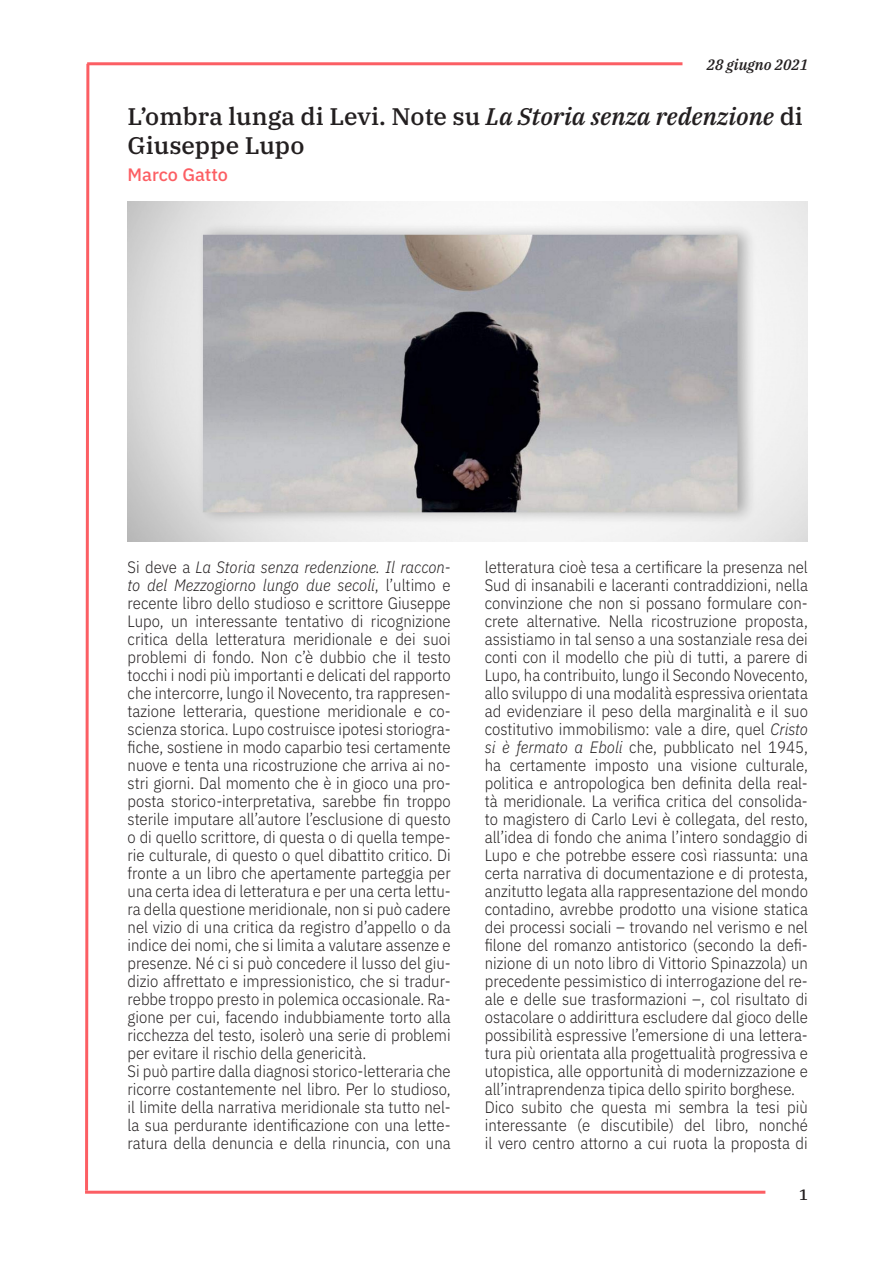
<style>
.page{position:relative;width:893px;height:1263px;background:#fff}
.page>*{position:absolute;margin:0;border:0;box-sizing:border-box;transform-origin:0 0}
.t1{font:500 24px/28.8px "IBM Plex Serif";color:#231f20}
.t2{font:500 18px "IBM Plex Sans";letter-spacing:-.005em;color:#fc5e63}
.t3{font:300 16.5px/18px "IBM Plex Sans";color:#231f20;text-align:justify;scale:.91 1}
.t4{font:italic 500 15px "IBM Plex Serif";color:#231f20}
.t5{font:500 15px "IBM Plex Serif";color:#231f20}
.s1{font-style:italic}
</style>
<div class="page">
<svg style="left:85px;top:63px;width:6px;height:1128px"></svg>
<hr style="left:87px;top:62px;width:595px;height:3px;background:#fc5e63">
<hr style="left:85px;top:1191px;width:680px;height:3px;background:#fc5e63">
<img style="left:128px;top:202px;width:680px;height:339px">
<p class="t4" style="left:707px;top:53px;width:103px">28 giugno 2021</p>
<p class="t1" style="left:128px;top:100px;width:677px">L’ombra lunga di Levi. Note su <span class="s1">La Storia senza redenzione</span> di<br>Giuseppe Lupo</p>
<p class="t2" style="left:128px;top:160px;width:102px">Marco Gatto</p>
<p class="t3" style="left:128px;top:557px;width:357px">Si deve a <span class="s1">La Storia senza redenzione. Il raccon&shy;to del Mezzogiorno lungo due secoli</span>, l’ultimo e recente libro dello studioso e scrittore Giuseppe Lupo, un interessante tentativo di ricognizione critica della letteratura meridionale e dei suoi problemi di fondo. Non c’è dubbio che il testo tocchi i nodi più importanti e delicati del rapporto che intercorre, lungo il Novecento, tra rappresen&shy;tazione letteraria, questione meridionale e co&shy;scienza storica. Lupo costruisce ipotesi storiogra&shy;fiche, sostiene in modo caparbio tesi certamente nuove e tenta una ricostruzione che arriva ai no&shy;stri giorni. Dal momento che è in gioco una pro&shy;posta storico-interpretativa, sarebbe fin troppo sterile imputare all’autore l’esclusione di questo o di quello scrittore, di questa o di quella tempe&shy;rie culturale, di questo o quel dibattito critico. Di fronte a un libro che apertamente parteggia per una certa idea di letteratura e per una certa lettu&shy;ra della questione meridionale, non si può cadere nel vizio di una critica da registro d’appello o da indice dei nomi, che si limita a valutare assenze e presenze. Né ci si può concedere il lusso del giu&shy;dizio affrettato e impressionistico, che si tradur&shy;rebbe troppo presto in polemica occasionale. Ra&shy;gione per cui, facendo indubbiamente torto alla ricchezza del testo, isolerò una serie di problemi per evitare il rischio della genericità.</p>
<p class="t3" style="left:128px;top:1061px;width:357px">Si può partire dalla diagnosi storico-letteraria che ricorre costantemente nel libro. Per lo studioso, il limite della narrativa meridionale sta tutto nel&shy;la sua perdurante identificazione con una lette&shy;ratura della denuncia e della rinuncia, con una</p>
<p class="t3" style="left:485px;top:557px;width:357px">letteratura cioè tesa a certificare la presenza nel Sud di insanabili e laceranti contraddizioni, nella convinzione che non si possano formulare con&shy;crete alternative. Nella ricostruzione proposta, assistiamo in tal senso a una sostanziale resa dei conti con il modello che più di tutti, a parere di Lupo, ha contribuito, lungo il Secondo Novecento, allo sviluppo di una modalità espressiva orientata ad evidenziare il peso della marginalità e il suo costitutivo immobilismo: vale a dire, quel <span class="s1">Cristo si è fermato a Eboli</span> che, pubblicato nel 1945, ha certamente imposto una visione culturale, politica e antropologica ben definita della real&shy;tà meridionale. La verifica critica del consolida&shy;to magistero di Carlo Levi è collegata, del resto, all’idea di fondo che anima l’intero sondaggio di Lupo e che potrebbe essere così riassunta: una certa narrativa di documentazione e di protesta, anzitutto legata alla rappresentazione del mondo contadino, avrebbe prodotto una visione statica dei processi sociali – trovando nel verismo e nel filone del romanzo antistorico (secondo la defi&shy;nizione di un noto libro di Vittorio Spinazzola) un precedente pessimistico di interrogazione del re&shy;ale e delle sue trasformazioni –, col risultato di ostacolare o addirittura escludere dal gioco delle possibilità espressive l’emersione di una lettera&shy;tura più orientata alla progettualità progressiva e utopistica, alle opportunità di modernizzazione e all’intraprendenza tipica dello spirito borghese.</p>
<p class="t3" style="left:485px;top:1097px;width:357px">Dico subito che questa mi sembra la tesi più interessante (e discutibile) del libro, nonché il vero centro attorno a cui ruota la proposta di</p>
<p class="t5" style="left:799px;top:1182px;width:10px">1</p>
</div>
